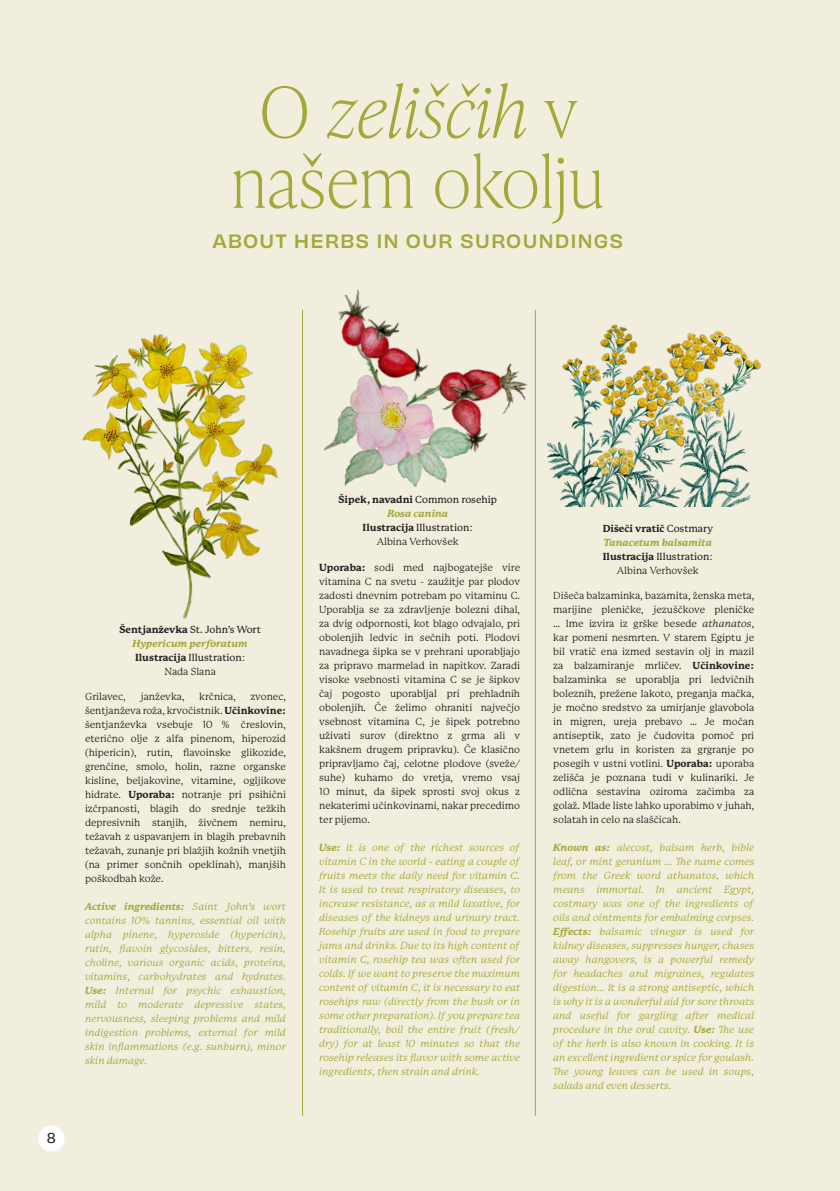
<style>
.page{position:relative;width:840px;height:1191px;background:#fff}
.page>*{position:absolute;margin:0;border:0;box-sizing:border-box;transform-origin:0 0}
.t1{font:100 70px "Ivy Presto Headline";letter-spacing:.03em;color:#a2a938}
.t2{font:italic 100 70px "Ivy Presto Headline";letter-spacing:.03em;color:#a2a938}
.t3{font:500 18px "Obviously";letter-spacing:.05em;color:#a2a938}
.t4{font:16px "Founders Grotesk";color:#231f20}
.t5{font:10px/14px "P22 Mackinac Pro";color:#231f20;text-align:justify}
.t6{font:italic 10px/14px "P22 Mackinac Pro";color:#a2a938;text-align:justify}
.t7{font:500 10px "P Mackinac Pro";color:#231f20}
.t8{font:italic 800 10px "P22 Mackinac Pro";color:#a2a938}
.t9{font:800 10px "P22 Mackinac Pro";color:#231f20}
.s1{font-style:normal}
.s2{font-family:"P22 Mackinac Pro";font-weight:800}
.s3{font-family:"P22 Mackinac Pro";font-weight:400}
.s4{font-weight:800}
.s5{font-family:"P Mackinac Pro";font-weight:500}
.s6{font-style:italic}
</style>
<div class="page">
<div style="left:0;top:0;width:839px;height:1191px;background:#f1eede"></div>
<div style="left:38px;top:1125px;width:26px;height:26px;background:#fff;border-radius:50%"></div>
<img style="left:302px;top:289px;width:234px;height:235px">
<img style="left:547px;top:324px;width:214px;height:183px">
<img style="left:82px;top:334px;width:196px;height:285px">
<hr style="left:302px;top:310px;width:1px;height:805px;background:#a2a938">
<hr style="left:534px;top:310px;width:1px;height:805px;background:#a2a938">
<p class="t2" style="left:260px;top:62px;width:318px"><span class="s1">O</span> zeliščih <span class="s1">v</span></p>
<p class="t1" style="left:232px;top:132px;width:372px">našem okolju</p>
<p class="t3" style="left:212px;top:227px;width:412px">ABOUT HERBS IN OUR SUROUNDINGS</p>
<p class="t4" style="left:47px;top:1128px;width:10px">8</p>
<p class="t7" style="left:119px;top:624px;width:143px"><span class="s2">Šentjanževka</span> St. John’s Wort</p>
<p class="t8" style="left:132px;top:638px;width:117px">Hypericum perforatum</p>
<p class="t7" style="left:135px;top:652px;width:112px"><span class="s2">Ilustracija</span> Illustration<span class="s3">:</span></p>
<p class="t5" style="left:164px;top:664px;width:53px">Nada Slana</p>
<p class="t5" style="left:85px;top:689px;width:42px">Grilavec,</p>
<p class="t5" style="left:141px;top:689px;width:45px">janževka,</p>
<p class="t5" style="left:199px;top:689px;width:38px">krčnica,</p>
<p class="t5" style="left:85px;top:689px;width:202px;text-indent:165px">zvonec, šentjanževa roža, krvočistnik. <span class="s4">Učinkovine: </span>šentjanževka vsebuje 10 % čreslovin, eterično olje z alfa pinenom, hiperozid (hipericin), rutin, flavoinske glikozide, grenčine, smolo, holin, razne organske kisline, beljakovine, vitamine, ogljikove hidrate. <span class="s4">Uporaba:</span> notranje pri psihični izčrpanosti, blagih do srednje težkih depresivnih stanjih, živčnem nemiru, težavah z uspavanjem in blagih prebavnih težavah, zunanje pri blažjih kožnih vnetjih (na primer sončnih opeklinah), manjših poškodbah kože.</p>
<p class="t6" style="left:85px;top:899px;width:202px"><span class="s4">Active ingredients:</span> Saint John’s wort contains 10% tannins, essential oil with alpha pinene, hyperoside (hypericin), rutin, flavoin glycosides, bitters, resin, choline, various organic acids, proteins, vitamins, carbohydrates and hydrates.<br><span class="s4">Use:</span> Internal for psychic exhaustion, mild to moderate depressive states, nervousness, sleeping problems and mild indigestion problems, external for mild skin inflammations (e.g. sunburn), minor skin damage.</p>
<p class="t9" style="left:338px;top:494px;width:160px">Šipek, navadni <span class="s5">Common rosehip</span></p>
<p class="t8" style="left:387px;top:508px;width:62px">Rosa canina</p>
<p class="t7" style="left:362px;top:522px;width:112px"><span class="s2">Ilustracija</span> Illustration<span class="s3">:</span></p>
<p class="t5" style="left:376px;top:535px;width:83px">Albina Verhovšek</p>
<p class="t5" style="left:319px;top:560px;width:202px"><span class="s4">Uporaba:</span> sodi med najbogatejše vire vitamina C na svetu - zaužitje par plodov zadosti dnevnim potrebam po vitaminu C.<br>Uporablja se za zdravljenje bolezni dihal, za dvig odpornosti, kot blago odvajalo, pri obolenjih ledvic in sečnih poti. Plodovi navadnega šipka se v prehrani uporabljajo za pripravo marmelad in napitkov. Zaradi visoke vsebnosti vitamina C se je šipkov čaj pogosto uporabljal pri prehladnih obolenjih. Če želimo ohraniti največjo vsebnost vitamina C, je šipek potrebno uživati surov (direktno z grma ali v kakšnem drugem pripravku). Če klasično pripravljamo čaj, celotne plodove (sveže/ suhe) kuhamo do vretja, vremo vsaj 10 minut, da šipek sprosti svoj okus z nekaterimi učinkovinami, nakar precedimo ter pijemo.</p>
<p class="t6" style="left:319px;top:840px;width:202px"><span class="s4">Use:</span> it is one of the richest sources of vitamin C in the world - eating a couple of fruits meets the daily need for vitamin C.<br>It is used to treat respiratory diseases, to increase resistance, as a mild laxative, for diseases of the kidneys and urinary tract.<br>Rosehip fruits are used in food to prepare jams and drinks. Due to its high content of vitamin C, rosehip tea was often used for colds. If we want to preserve the maximum content of vitamin C, it is necessary to eat rosehips raw (directly from the bush or in some other preparation). If you prepare tea traditionally, boil the entire fruit (fresh/ dry) for at least 10 minutes so that the rosehip releases its flavor with some active ingredients, then strain and drink.</p>
<p class="t9" style="left:602px;top:522px;width:112px">Dišeči vratič <span class="s5">Costmary</span></p>
<p class="t8" style="left:603px;top:536px;width:110px">Tanacetum balsamita</p>
<p class="t7" style="left:602px;top:550px;width:112px"><span class="s2">Ilustracija</span> Illustration<span class="s3">:</span></p>
<p class="t5" style="left:616px;top:563px;width:83px">Albina Verhovšek</p>
<p class="t5" style="left:553px;top:589px;width:202px">Dišeča balzaminka, bazamita, ženska meta, marijine pleničke, jezuščkove pleničke … Ime izvira iz grške besede <span class="s6">athanatos</span>, kar pomeni nesmrten. V starem Egiptu je bil vratič ena izmed sestavin olj in mazil za balzamiranje mrličev. <span class="s4">Učinkovine: </span>balzaminka se uporablja pri ledvičnih boleznih, prežene lakoto, preganja mačka, je močno sredstvo za umirjanje glavobola in migren, ureja prebavo … Je močan antiseptik, zato je čudovita pomoč pri vnetem grlu in koristen za grgranje po posegih v ustni votlini. <span class="s4">Uporaba:</span> uporaba zelišča je poznana tudi v kulinariki. Je odlična sestavina oziroma začimba za golaž. Mlade liste lahko uporabimo v juhah, solatah in celo na slaščicah.</p>
<p class="t6" style="left:553px;top:841px;width:202px"><span class="s4">Known as:</span> alecost, balsam herb, bible leaf, or mint geranium ... The name comes from the Greek word athanatos, which means immortal. In ancient Egypt, costmary was one of the ingredients of oils and ointments for embalming corpses.<br><span class="s4">Effects:</span> balsamic vinegar is used for kidney diseases, suppresses hunger, chases away hangovers, is a powerful remedy for headaches and migraines, regulates digestion... It is a strong antiseptic, which is why it is a wonderful aid for sore throats and useful for gargling after medical procedure in the oral cavity. <span class="s4">Use:</span> The use of the herb is also known in cooking. It is an excellent ingredient or spice for goulash.<br>The young leaves can be used in soups, salads and even desserts.</p>
</div>
